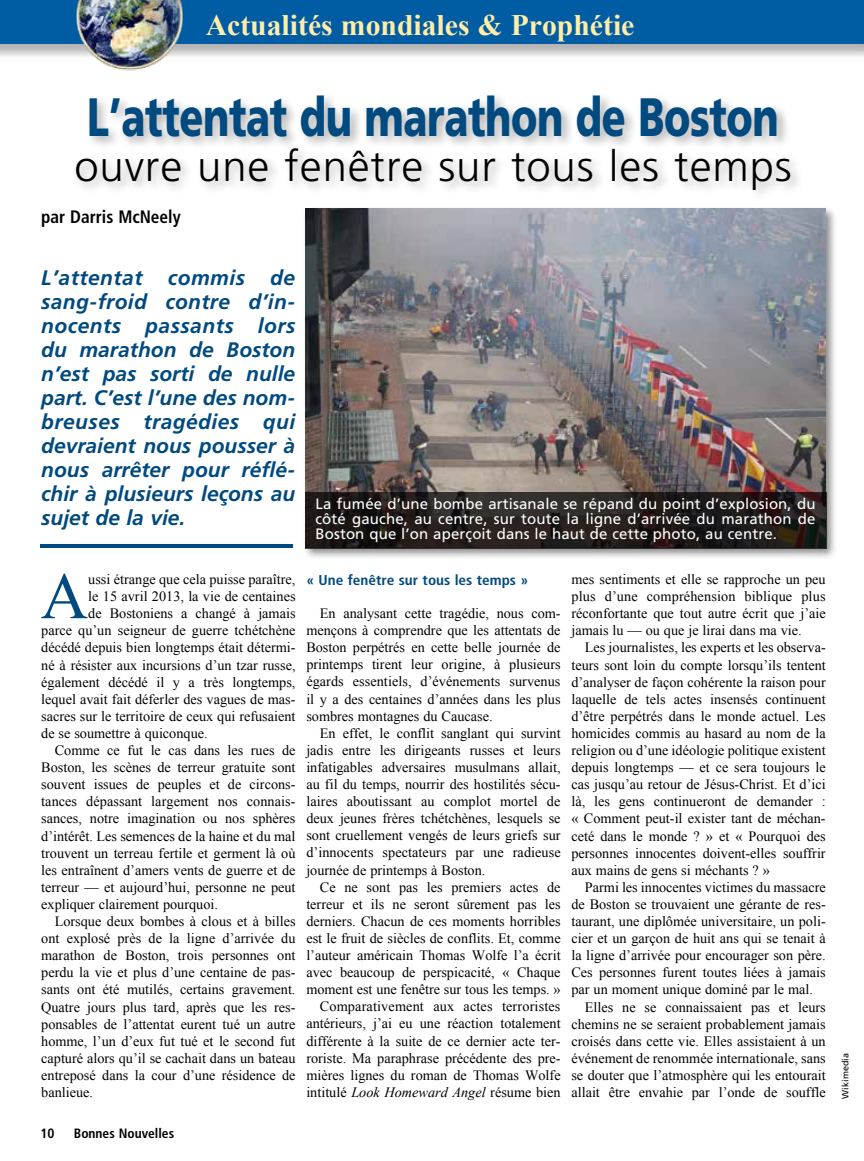
<style>
.page{position:relative;width:864px;height:1161px;background:#fff}
.page>*{position:absolute;margin:0;border:0;box-sizing:border-box;transform-origin:0 0}
.t1{font:65.85px "Times New Roman";color:#004a80}
.t2{font:900 54px "Frutiger";letter-spacing:-.01em;color:#004a80;scale:.73 1}
.t3{font:300 42.9px "Frutiger";letter-spacing:.02em;color:#000}
.t4{font:700 29.7px "Times New Roman";color:#ffeda9}
.t5{font:italic 700 21px/24px "Frutiger";color:#004a80;text-align:justify}
.t6{font:700 condensed 18px "Frutiger";color:#000;scale:.96 1}
.t7{font:15px/15px "Frutiger";letter-spacing:.01em;color:#fff;text-align:justify}
.t8{font:14.25px/17.1px "Times New Roman";color:#000;text-align:justify}
.t9{font:700 condensed 14.25px "Frutiger";color:#004a80;scale:1.07 1}
.t10{font:700 condensed 13.5px "Frutiger";color:#000}
.t11{font:9px "Frutiger";color:#000}
.s1{font-style:italic}
</style>
<div class="page">
<hr style="left:40px;top:544px;width:253px;height:3px;background:#004a80">
<div style="left:302px;top:205px;width:536px;height:354px;background:#000;opacity:.45"></div>
<img style="left:305px;top:208px;width:521px;height:284px">
<svg style="left:305px;top:492px;width:521px;height:56px"></svg>
<div style="left:0;top:0;width:864px;height:60px;background:#000;opacity:.3"></div>
<div style="left:0;top:0;width:864px;height:43px;background:#005da4"></div>
<img style="left:68px;top:0;width:122px;height:71px">
<div style="left:72px;top:91px;width:732px;height:112px;background:#000;opacity:.3"></div>
<h3 class="t4" style="left:206px;top:4px;width:430px">Actualités mondiales &amp; Prophétie</h3>
<h2 class="t2" style="left:87px;top:84px;width:949px">L’attentat du marathon de Boston</h2>
<h3 class="t3" style="left:74px;top:142px;width:719px">ouvre une fenêtre sur tous les temps</h3>
<p class="t6" style="left:41px;top:206px;width:147px">par Darris McNeely</p>
<p class="t5" style="left:41px;top:266px;width:256px">L’attentat commis de sang-froid contre d’in&shy;nocents passants lors du marathon de Boston n’est pas sorti de nulle part. C’est l’une des nom&shy;breuses tragédies qui devraient nous pousser à nous arrêter pour réflé&shy;chir à plusieurs leçons au sujet de la vie.</p>
<p class="t7" style="left:315px;top:497px;width:502px">La fumée d’une bombe artisanale se répand du point d’explosion, du côté gauche, au centre, sur toute la ligne d’arrivée du marathon de Boston que l’on aperçoit dans le haut de cette photo, au centre.</p>
<h1 class="t1" style="left:41px;top:552px;width:49px">A</h1>
<p class="t8" style="left:88px;top:570px;width:209px">ussi étrange que cela puisse paraître,</p>
<p class="t8" style="left:88px;top:588px;width:209px">le 15 avril 2013, la vie de centaines</p>
<p class="t8" style="left:88px;top:605px;width:209px">de Bostoniens a changé à jamais</p>
<p class="t8" style="left:41px;top:622px;width:256px">parce qu’un seigneur de guerre tchétchène</p>
<p class="t8" style="left:41px;top:639px;width:256px">décédé depuis bien longtemps était détermi-</p>
<p class="t8" style="left:41px;top:656px;width:256px">né à résister aux incursions d’un tzar russe,</p>
<p class="t8" style="left:41px;top:673px;width:256px">également décédé il y a très longtemps,</p>
<p class="t8" style="left:41px;top:690px;width:256px">lequel avait fait déferler des vagues de mas-</p>
<p class="t8" style="left:41px;top:707px;width:256px">sacres sur le territoire de ceux qui refusaient</p>
<p class="t8" style="left:41px;top:724px;width:168px">de se soumettre à quiconque.</p>
<p class="t8" style="left:55px;top:741px;width:242px">Comme ce fut le cas dans les rues de</p>
<p class="t8" style="left:41px;top:759px;width:256px">Boston, les scènes de terreur gratuite sont</p>
<p class="t8" style="left:41px;top:776px;width:256px">souvent issues de peuples et de circons-</p>
<p class="t8" style="left:41px;top:793px;width:256px">tances dépassant largement nos connais-</p>
<p class="t8" style="left:41px;top:810px;width:256px">sances, notre imagination ou nos sphères</p>
<p class="t8" style="left:41px;top:827px;width:256px">d’intérêt. Les semences de la haine et du mal</p>
<p class="t8" style="left:41px;top:844px;width:256px">trouvent un terreau fertile et germent là où</p>
<p class="t8" style="left:41px;top:861px;width:256px">les entraînent d’amers vents de guerre et de</p>
<p class="t8" style="left:41px;top:878px;width:256px">terreur — et aujourd’hui, personne ne peut</p>
<p class="t8" style="left:41px;top:895px;width:178px">expliquer clairement pourquoi.</p>
<p class="t8" style="left:55px;top:912px;width:242px">Lorsque deux bombes à clous et à billes</p>
<p class="t8" style="left:41px;top:930px;width:256px">ont explosé près de la ligne d’arrivée du</p>
<p class="t8" style="left:41px;top:947px;width:256px">marathon de Boston, trois personnes ont</p>
<p class="t8" style="left:41px;top:964px;width:256px">perdu la vie et plus d’une centaine de pas-</p>
<p class="t8" style="left:41px;top:981px;width:256px">sants ont été mutilés, certains gravement.</p>
<p class="t8" style="left:41px;top:998px;width:256px">Quatre jours plus tard, après que les res-</p>
<p class="t8" style="left:41px;top:1015px;width:256px">ponsables de l’attentat eurent tué un autre</p>
<p class="t8" style="left:41px;top:1032px;width:256px">homme, l’un d’eux fut tué et le second fut</p>
<p class="t8" style="left:41px;top:1049px;width:256px">capturé alors qu’il se cachait dans un bateau</p>
<p class="t8" style="left:41px;top:1066px;width:256px">entreposé dans la cour d’une résidence de</p>
<p class="t8" style="left:41px;top:1083px;width:53px">banlieue.</p>
<p class="t9" style="left:306px;top:571px;width:209px">« Une fenêtre sur tous les temps »</p>
<p class="t8" style="left:306px;top:605px;width:256px;text-indent:13px">En analysant cette tragédie, nous com&shy;mençons à comprendre que les attentats de Boston perpétrés en cette belle journée de printemps tirent leur origine, à plusieurs égards essentiels, d’événements survenus il y a des centaines d’années dans les plus sombres montagnes du Caucase.</p>
<p class="t8" style="left:306px;top:724px;width:256px;text-indent:13px">En effet, le conflit sanglant qui survint jadis entre les dirigeants russes et leurs infatigables adversaires musulmans allait, au fil du temps, nourrir des hostilités sécu&shy;laires aboutissant au complot mortel de deux jeunes frères tchétchènes, lesquels se sont cruellement vengés de leurs griefs sur d’innocents spectateurs par une radieuse journée de printemps à Boston.</p>
<p class="t8" style="left:306px;top:878px;width:256px;text-align:right">Ce ne sont pas les premiers actes de terreur et ils ne seront sûrement pas les derniers. Chacun de ces moments horribles est le fruit de siècles de conflits. Et, comme l’auteur américain Thomas Wolfe l’a écrit avec beaucoup de perspicacité, « Chaque moment est une fenêtre sur tous les temps. » Comparativement aux actes terroristes antérieurs, j’ai eu une réaction totalement différente à la suite de ce dernier acte ter&shy;roriste. Ma paraphrase précédente des pre&shy;mières lignes du roman de Thomas Wolfe intitulé <span class="s1">Look Homeward Angel</span> résume bien</p>
<p class="t8" style="left:571px;top:570px;width:256px">mes sentiments et elle se rapproche un peu plus d’une compréhension biblique plus réconfortante que tout autre écrit que j’aie jamais lu — ou que je lirai dans ma vie.</p>
<p class="t8" style="left:571px;top:639px;width:256px;text-indent:13px">Les journalistes, les experts et les observa&shy;teurs sont loin du compte lorsqu’ils tentent d’analyser de façon cohérente la raison pour laquelle de tels actes insensés continuent d’être perpétrés dans le monde actuel. Les homicides commis au hasard au nom de la religion ou d’une idéologie politique existent depuis longtemps — et ce sera toujours le cas jusqu’au retour de Jésus-Christ. Et d’ici là, les gens continueront de demander : « Comment peut-il exister tant de méchan&shy;ceté dans le monde ? » et « Pourquoi des personnes innocentes doivent-elles souffrir aux mains de gens si méchants ? »</p>
<p class="t8" style="left:585px;top:878px;width:242px">Parmi les innocentes victimes du massacre</p>
<p class="t8" style="left:571px;top:895px;width:256px">de Boston se trouvaient une gérante de res-</p>
<p class="t8" style="left:571px;top:912px;width:256px">taurant, une diplômée universitaire, un poli-</p>
<p class="t8" style="left:571px;top:930px;width:256px">cier et un garçon de huit ans qui se tenait à</p>
<p class="t8" style="left:571px;top:947px;width:256px">la ligne d’arrivée pour encourager son père.</p>
<p class="t8" style="left:571px;top:964px;width:256px">Ces personnes furent toutes liées à jamais</p>
<p class="t8" style="left:571px;top:981px;width:243px">par un moment unique dominé par le mal.</p>
<p class="t8" style="left:585px;top:998px;width:242px">Elles ne se connaissaient pas et leurs</p>
<p class="t8" style="left:571px;top:1015px;width:256px">chemins ne se seraient probablement jamais</p>
<p class="t8" style="left:571px;top:1032px;width:256px">croisés dans cette vie. Elles assistaient à un</p>
<p class="t8" style="left:571px;top:1049px;width:256px">événement de renommée internationale, sans</p>
<p class="t8" style="left:571px;top:1066px;width:256px">se douter que l’atmosphère qui les entourait</p>
<p class="t8" style="left:571px;top:1083px;width:256px">allait être envahie par l’onde de souffle</p>
<p class="t10" style="left:40px;top:1126px;width:16px">10</p>
<p class="t10" style="left:74px;top:1126px;width:102px">Bonnes Nouvelles</p>
<p class="t11" style="left:840px;top:1099px;width:47px;rotate:-90deg">Wikimedia</p>
</div>
